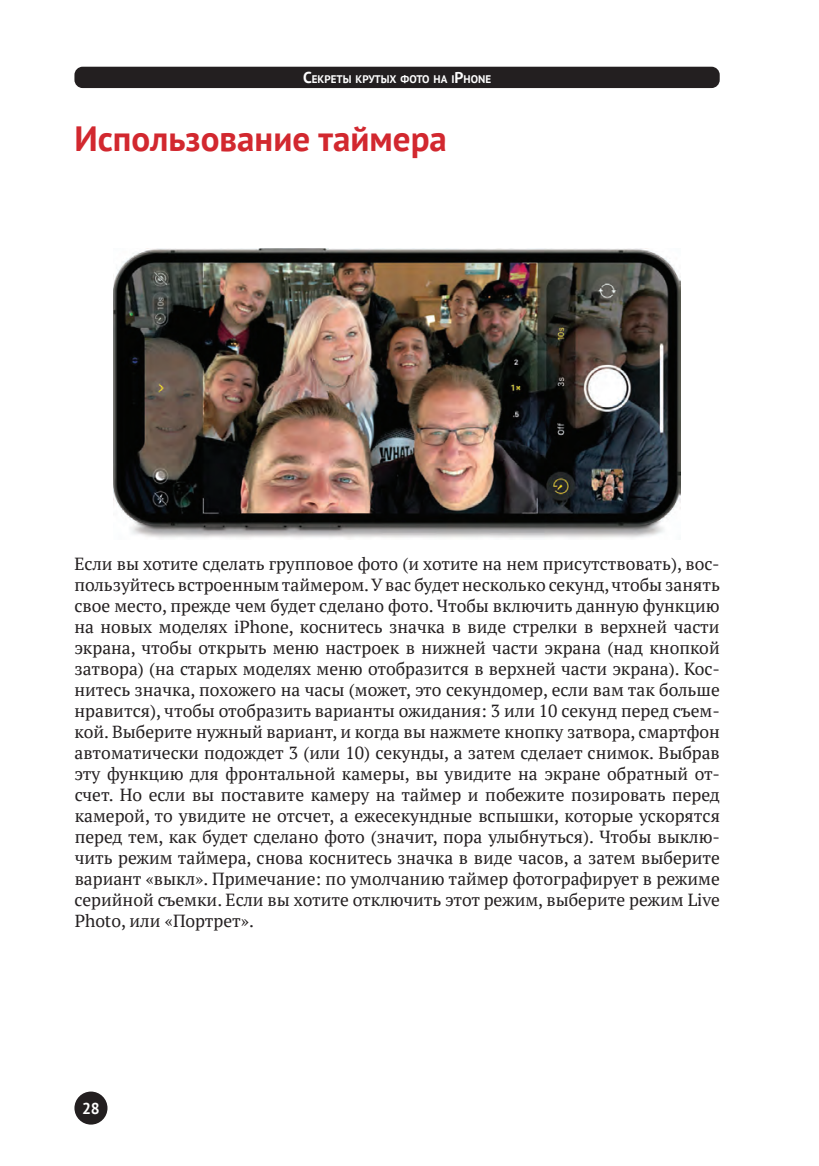
<style>
.page{position:relative;width:819px;height:1166px;background:#fff}
.page>*{position:absolute;margin:0;border:0;box-sizing:border-box;transform-origin:0 0}
.t1{font:700 35px "PT Sans";color:#d2282f}
.t2{font:17.5px/21px "PT Serif";color:#231f20;text-align:justify}
.t3{font:700 15.75px "PT Sans";color:#fff}
.t4{font:700 11.03px "PT Sans";color:#fff}
.s1{font-size:15.75px}
</style>
<div class="page">
<div style="left:74px;top:67px;width:645px;height:21px;background:#231f20;border-radius:8px"></div>
<div style="left:74px;top:1091px;width:33px;height:33px;background:#231f20;border-radius:50%"></div>
<img style="left:114px;top:248px;width:566px;height:291px">
<p class="t4" style="left:303px;top:72px;width:189px"><span class="s1">С</span>ЕКРЕТЫ КРУТЫХ ФОТО НА I<span class="s1">P</span>HONE</p>
<p class="t1" style="left:74px;top:116px;width:374px">Использование таймера</p>
<p class="t2" style="left:74px;top:553px;width:647px">Если вы хотите сделать групповое фото (и хотите на нем присутствовать), вос&shy;пользуйтесь встроеннымтаймером.У вас будетнесколько секунд,чтобы занять свое место, прежде чем будет сделано фото. Чтобы включить данную функцию на новых моделях iPhone, коснитесь значка в виде стрелки в верхней части экрана, чтобы открыть меню настроек в нижней части экрана (над кнопкой затвора) (на старых моделях меню отобразится в верхней части экрана). Кос&shy;нитесь значка, похожего на часы (может, это секундомер, если вам так больше нравится), чтобы отобразить варианты ожидания: 3 или 10 секунд перед съем&shy;кой. Выберите нужный вариант, и когда вы нажмете кнопку затвора, смартфон автоматически подождет 3 (или 10) секунды, а затем сделает снимок. Выбрав эту функцию для фронтальной камеры, вы увидите на экране обратный от&shy;счет. Но если вы поставите камеру на таймер и побежите позировать перед камерой, то увидите не отсчет, а ежесекундные вспышки, которые ускорятся перед тем, как будет сделано фото (значит, пора улыбнуться). Чтобы выклю&shy;чить режим таймера, снова коснитесь значка в виде часов, а затем выберите вариант «выкл». Примечание: по умолчанию таймер фотографирует в режиме серийной съемки. Если вы хотите отключить этот режим, выберите режим Live Photo, или «Портрет».</p>
<p class="t3" style="left:82px;top:1098px;width:19px">28</p>
</div>
